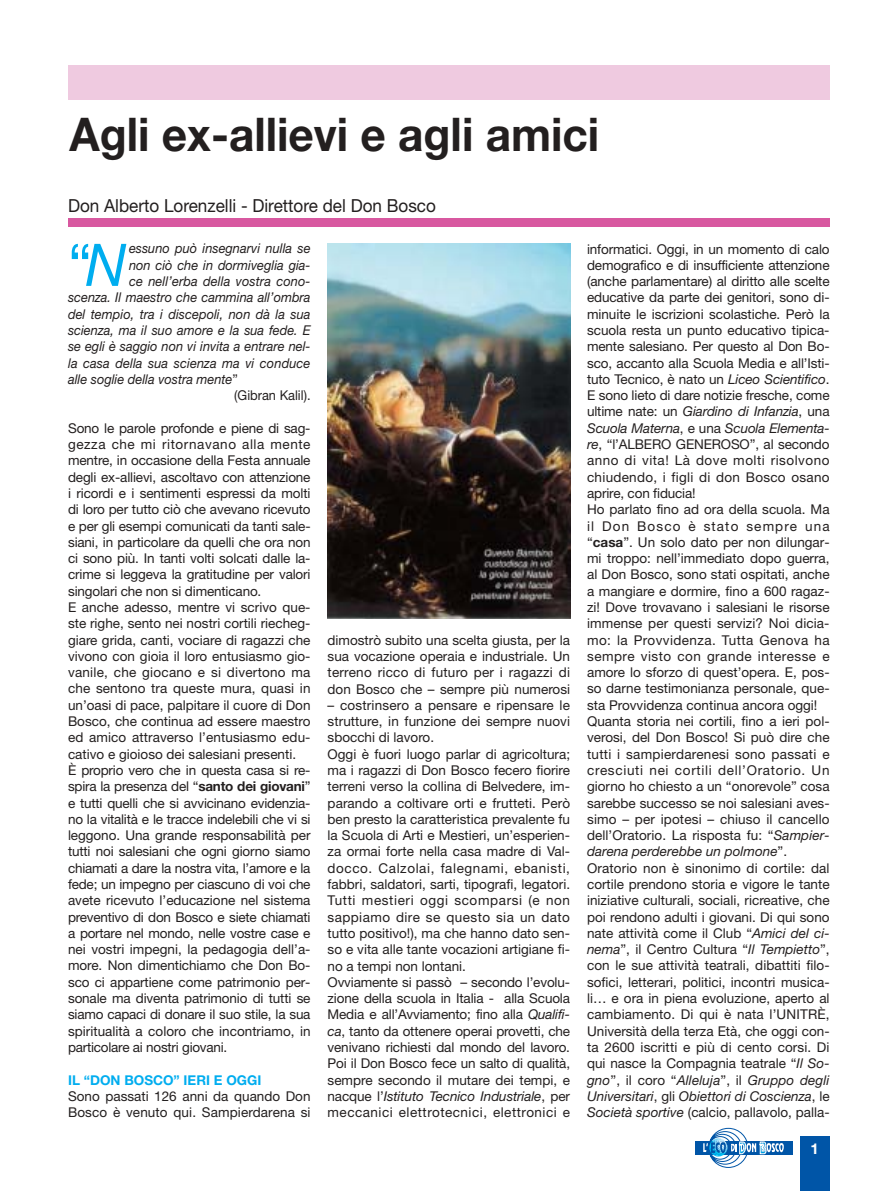
<style>
.page{position:relative;width:893px;height:1191px;background:#fff}
.page>*{position:absolute;margin:0;border:0;box-sizing:border-box;transform-origin:0 0}
.t1{font:58.8px "Helvetica Neue";color:#00adef;scale:.95 1}
.t2{font:700 46.5px "Helvetica Neue";color:#231f1f;scale:.95 1}
.t3{font:18px "Helvetica Neue";color:#231f1f;scale:.95 1}
.t4{font:700 15px "Helvetica Neue";color:#fff}
.t5{font:13.5px/16.4px "Helvetica Neue";color:#231f1f}
.t6{font:italic 13.5px "Helvetica Neue";color:#231f1f;scale:.95 1}
.t7{font:700 13.5px "Helvetica Neue";color:#00adef}
.t8{font:13.5px "Helvetica Neue";color:#231f1f;scale:.95 1}
.s1{font-style:italic}
.s2{font-style:normal}
.s3{font-weight:700}
</style>
<div class="page">
<div style="left:68px;top:65px;width:761px;height:34px;background:#efcae0"></div>
<div style="left:695px;top:1141px;width:98px;height:14px;background:#0055a7"></div>
<svg style="left:703px;top:1128px;width:80px;height:40px"></svg>
<div style="left:799px;top:1137px;width:30px;height:54px;background:#0055a7"></div>
<div style="left:68px;top:218px;width:761px;height:9px;background:#d858a0"></div>
<img style="left:327px;top:244px;width:243px;height:374px">
<h2 class="t2" style="left:70px;top:118px;width:559px">Agli ex-allievi e agli amici</h2>
<h3 class="t3" style="left:68px;top:199px;width:388px">Don Alberto Lorenzelli - Direttore del Don Bosco</h3>
<h1 class="t1" style="left:68px;top:244px;width:63px">“<span class="s1">N</span></h1>
<p class="t6" style="left:129px;top:244px;width:192px">essuno può insegnarvi nulla se</p>
<p class="t6" style="left:129px;top:260px;width:192px">non ciò che in dormiveglia gia-</p>
<p class="t6" style="left:129px;top:276px;width:192px">ce nell’erba della vostra cono-</p>
<p class="t6" style="left:68px;top:293px;width:257px">scenza. Il maestro che cammina all’ombra</p>
<p class="t6" style="left:68px;top:309px;width:257px">del tempio, tra i discepoli, non dà la sua</p>
<p class="t6" style="left:68px;top:325px;width:257px">scienza, ma il suo amore e la sua fede. E</p>
<p class="t6" style="left:68px;top:342px;width:257px">se egli è saggio non vi invita a entrare nel-</p>
<p class="t6" style="left:68px;top:358px;width:257px">la casa della sua scienza ma vi conduce</p>
<p class="t6" style="left:68px;top:374px;width:180px">alle soglie della vostra mente<span class="s2">”</span></p>
<p class="t8" style="left:234px;top:391px;width:82px">(Gibran Kalil).</p>
<p class="t5" style="left:68px;top:421px;width:244px">Sono le parole profonde e piene di sag&shy;gezza che mi ritornavano alla mente mentre, in occasione della Festa annuale degli ex-allievi, ascoltavo con attenzione i ricordi e i sentimenti espressi da molti di loro per tutto ciò che avevano ricevuto e per gli esempi comunicati da tanti sale&shy;siani, in particolare da quelli che ora non ci sono più. In tanti volti solcati dalle la&shy;crime si leggeva la gratitudine per valori singolari che non si dimenticano.<br>E anche adesso, mentre vi scrivo que&shy;ste righe, sento nei nostri cortili riecheg&shy;giare grida, canti, vociare di ragazzi che vivono con gioia il loro entusiasmo gio&shy;vanile, che giocano e si divertono ma che sentono tra queste mura, quasi in un’oasi di pace, palpitare il cuore di Don Bosco, che continua ad essere maestro ed amico attraverso l’entusiasmo edu&shy;cativo e gioioso dei salesiani presenti.<br>È proprio vero che in questa casa si re&shy;spira la presenza del “<span class="s3">santo dei giovani</span>” e tutti quelli che si avvicinano evidenzia&shy;no la vitalità e le tracce indelebili che vi si leggono. Una grande responsabilità per tutti noi salesiani che ogni giorno siamo chiamati a dare la nostra vita, l’amore e la fede; un impegno per ciascuno di voi che avete ricevuto l’educazione nel sistema preventivo di don Bosco e siete chiamati a portare nel mondo, nelle vostre case e nei vostri impegni, la pedagogia dell’a&shy;more. Non dimentichiamo che Don Bo&shy;sco ci appartiene come patrimonio per&shy;sonale ma diventa patrimonio di tutti se siamo capaci di donare il suo stile, la sua spiritualità a coloro che incontriamo, in particolare ai nostri giovani.</p>
<p class="t7" style="left:68px;top:1075px;width:195px">IL “DON BOSCO” IERI E OGGI</p>
<p class="t5" style="left:68px;top:1089px;width:244px">Sono passati 126 anni da quando Don<br>Bosco è venuto qui. Sampierdarena si</p>
<p class="t5" style="left:327px;top:633px;width:244px;text-align:justify">dimostrò subito una scelta giusta, per la sua vocazione operaia e industriale. Un terreno ricco di futuro per i ragazzi di don Bosco che – sempre più numerosi</p>
<p class="t5" style="left:327px;top:698px;width:244px">– costrinsero a pensare e ripensare le strutture, in funzione dei sempre nuovi sbocchi di lavoro.<br>Oggi è fuori luogo parlar di agricoltura; ma i ragazzi di Don Bosco fecero fiorire terreni verso la collina di Belvedere, im&shy;parando a coltivare orti e frutteti. Però ben presto la caratteristica prevalente fu la Scuola di Arti e Mestieri, un’esperien&shy;za ormai forte nella casa madre di Val&shy;docco. Calzolai, falegnami, ebanisti, fabbri, saldatori, sarti, tipografi, legatori.<br>Tutti mestieri oggi scomparsi (e non sappiamo dire se questo sia un dato tutto positivo!), ma che hanno dato sen&shy;so e vita alle tante vocazioni artigiane fi&shy;no a tempi non lontani.<br>Ovviamente si passò – secondo l’evolu&shy;zione della scuola in Italia - alla Scuola Media e all’Avviamento; fino alla <span class="s1">Qualifi&shy;ca</span>, tanto da ottenere operai provetti, che venivano richiesti dal mondo del lavoro.<br>Poi il Don Bosco fece un salto di qualità, sempre secondo il mutare dei tempi, e nacque l’<span class="s1">Istituto Tecnico Industriale</span>, per meccanici elettrotecnici, elettronici e</p>
<p class="t5" style="left:587px;top:242px;width:244px">informatici. Oggi, in un momento di calo demografico e di insufficiente attenzione (anche parlamentare) al diritto alle scelte educative da parte dei genitori, sono di&shy;minuite le iscrizioni scolastiche. Però la scuola resta un punto educativo tipica&shy;mente salesiano. Per questo al Don Bo&shy;sco, accanto alla Scuola Media e all’Isti&shy;tuto Tecnico, è nato un <span class="s1">Liceo Scientifico</span>.<br>E sono lieto di dare notizie fresche, come ultime nate: un <span class="s1">Giardino di Infanzia</span>, una <span class="s1">Scuola Materna</span>, e una <span class="s1">Scuola Elementa&shy;re</span>, “l’ALBERO GENEROSO”, al secondo anno di vita! Là dove molti risolvono chiudendo, i figli di don Bosco osano aprire, con fiducia!<br>Ho parlato fino ad ora della scuola. Ma il Don Bosco è stato sempre una “<span class="s3">casa</span>”. Un solo dato per non dilungar&shy;mi troppo: nell’immediato dopo guerra, al Don Bosco, sono stati ospitati, anche a mangiare e dormire, fino a 600 ragaz&shy;zi! Dove trovavano i salesiani le risorse immense per questi servizi? Noi dicia&shy;mo: la Provvidenza. Tutta Genova ha sempre visto con grande interesse e amore lo sforzo di quest’opera. E, pos&shy;so darne testimonianza personale, que&shy;sta Provvidenza continua ancora oggi!<br>Quanta storia nei cortili, fino a ieri pol&shy;verosi, del Don Bosco! Si può dire che tutti i sampierdarenesi sono passati e cresciuti nei cortili dell’Oratorio. Un giorno ho chiesto a un “onorevole” cosa sarebbe successo se noi salesiani aves&shy;simo – per ipotesi – chiuso il cancello dell’Oratorio. La risposta fu: “<span class="s1">Sampier&shy;darena perderebbe un polmone</span>”.<br>Oratorio non è sinonimo di cortile: dal cortile prendono storia e vigore le tante iniziative culturali, sociali, ricreative, che poi rendono adulti i giovani. Di qui sono nate attività come il Club “<span class="s1">Amici del ci&shy;nema</span>”, il Centro Cultura “<span class="s1">Il Tempietto</span>”, con le sue attività teatrali, dibattiti filo&shy;sofici, letterari, politici, incontri musica&shy;li… e ora in piena evoluzione, aperto al cambiamento. Di qui è nata l’UNITRÈ, Università della terza Età, che oggi con&shy;ta 2600 iscritti e più di cento corsi. Di qui nasce la Compagnia teatrale “<span class="s1">Il So&shy;gno</span>”, il coro “<span class="s1">Alleluja</span>”, il <span class="s1">Gruppo degli Universitari</span>, gli <span class="s1">Obiettori di Coscienza</span>, le <span class="s1">Società sportive</span> (calcio, pallavolo, palla-</p>
<p class="t4" style="left:810px;top:1143px;width:10px">1</p>
</div>
